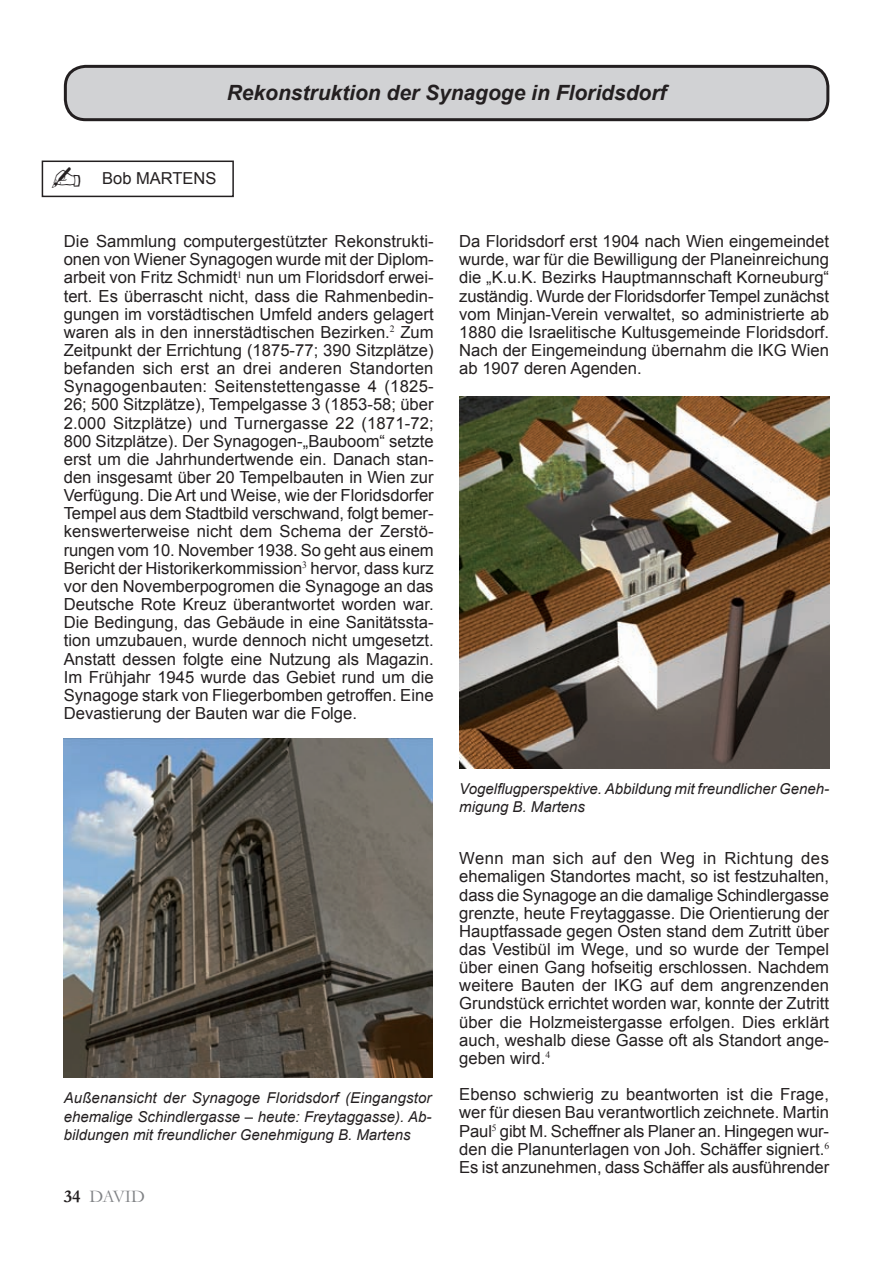
<style>
.page{position:relative;width:893px;height:1263px;background:#fff}
.page>*{position:absolute;margin:0;border:0;box-sizing:border-box;transform-origin:0 0}
.t1{font:italic 700 21px "Arial";color:#231f20}
.t2{font:18px "Garamond";letter-spacing:-.025em;color:#808285}
.t3{font:16.65px/18.1px "Arial";color:#231f20;text-align:justify}
.t4{font:16.5px "Arial";color:#231f20}
.t5{font:italic 15px/18px "Arial";color:#231f20;text-align:justify}
.s1{font-weight:700;color:#231f20}
</style>
<div class="page">
<div style="left:65px;top:66px;width:763px;height:54px;background:#d1d2d4;border-radius:20px"></div>
<div style="left:64px;top:65px;width:765px;height:56px;border:3px solid #231f20;border-radius:20px"></div>
<div style="left:42px;top:161px;width:192px;height:36px;border:2px solid #231f20"></div>
<img style="left:64px;top:738px;width:369px;height:339px">
<img style="left:459px;top:396px;width:370px;height:372px">
<p class="t1" style="left:227px;top:79px;width:441px">Rekonstruktion der Synagoge in Floridsdorf</p>
<p class="t4" style="left:51px;top:168px;width:167px">✍ Bob MARTENS</p>
<p class="t3" style="left:64px;top:232px;width:372px">Die Sammlung computergestützter Rekonstrukti&shy;onen von Wiener Synagogen wurde mit der Diplom&shy;arbeit von Fritz Schmidt<sup>1</sup> nun um Floridsdorf erwei&shy;tert. Es überrascht nicht, dass die Rahmenbedin&shy;gungen im vorstädtischen Umfeld anders gelagert waren als in den innerstädtischen Bezirken.<sup>2</sup> Zum Zeitpunkt der Errichtung (1875-77; 390 Sitzplätze) befanden sich erst an drei anderen Standorten Synagogenbauten: Seitenstettengasse 4 (1825- 26; 500 Sitzplätze), Tempelgasse 3 (1853-58; über 2.000 Sitzplätze) und Turnergasse 22 (1871-72; 800 Sitzplätze). Der Synagogen-„Bauboom“ setzte erst um die Jahrhundertwende ein. Danach stan&shy;den insgesamt über 20 Tempelbauten in Wien zur Verfügung. Die Art und Weise, wie der Floridsdorfer Tempel aus dem Stadtbild verschwand, folgt bemer&shy;kenswerterweise nicht dem Schema der Zerstö&shy;rungen vom 10. November 1938. So geht aus einem Bericht der Historikerkommission<sup>3</sup> hervor, dass kurz vor den Novemberpogromen die Synagoge an das Deutsche Rote Kreuz überantwortet worden war.<br>Die Bedingung, das Gebäude in eine Sanitätssta&shy;tion umzubauen, wurde dennoch nicht umgesetzt.<br>Anstatt dessen folgte eine Nutzung als Magazin.<br>Im Frühjahr 1945 wurde das Gebiet rund um die Synagoge stark von Fliegerbomben getroffen. Eine Devastierung der Bauten war die Folge.</p>
<p class="t3" style="left:459px;top:232px;width:371px">Da Floridsdorf erst 1904 nach Wien eingemeindet wurde, war für die Bewilligung der Planeinreichung die „K.u.K. Bezirks Hauptmannschaft Korneuburg“ zuständig. Wurde der Floridsdorfer Tempel zunächst vom Minjan-Verein verwaltet, so administrierte ab 1880 die Israelitische Kultusgemeinde Floridsdorf.<br>Nach der Eingemeindung übernahm die IKG Wien ab 1907 deren Agenden.</p>
<p class="t5" style="left:64px;top:1089px;width:369px">Außenansicht der Synagoge Floridsdorf (Eingangstor ehemalige Schindlergasse – heute: Freytaggasse). Ab&shy;bildungen mit freundlicher Genehmigung B. Martens</p>
<p class="t2" style="left:64px;top:1185px;width:83px"><span class="s1">34</span> DAVID</p>
<p class="t5" style="left:459px;top:780px;width:371px">Vogelflugperspektive. Abbildung mit freundlicher Geneh&shy;migung B. Martens</p>
<p class="t3" style="left:459px;top:849px;width:372px">Wenn man sich auf den Weg in Richtung des ehemaligen Standortes macht, so ist festzuhalten, dass die Synagoge an die damalige Schindlergasse grenzte, heute Freytaggasse. Die Orientierung der Hauptfassade gegen Osten stand dem Zutritt über das Vestibül im Wege, und so wurde der Tempel über einen Gang hofseitig erschlossen. Nachdem weitere Bauten der IKG auf dem angrenzenden Grundstück errichtet worden war, konnte der Zutritt über die Holzmeistergasse erfolgen. Dies erklärt auch, weshalb diese Gasse oft als Standort ange&shy;geben wird.<sup>4</sup></p>
<p class="t3" style="left:459px;top:1085px;width:371px">Ebenso schwierig zu beantworten ist die Frage, wer für diesen Bau verantwortlich zeichnete. Martin Paul<sup>5</sup> gibt M. Scheffner als Planer an. Hingegen wur&shy;den die Planunterlagen von Joh. Schäffer signiert.<sup>6<br></sup>Es ist anzunehmen, dass Schäffer als ausführender</p>
</div>
